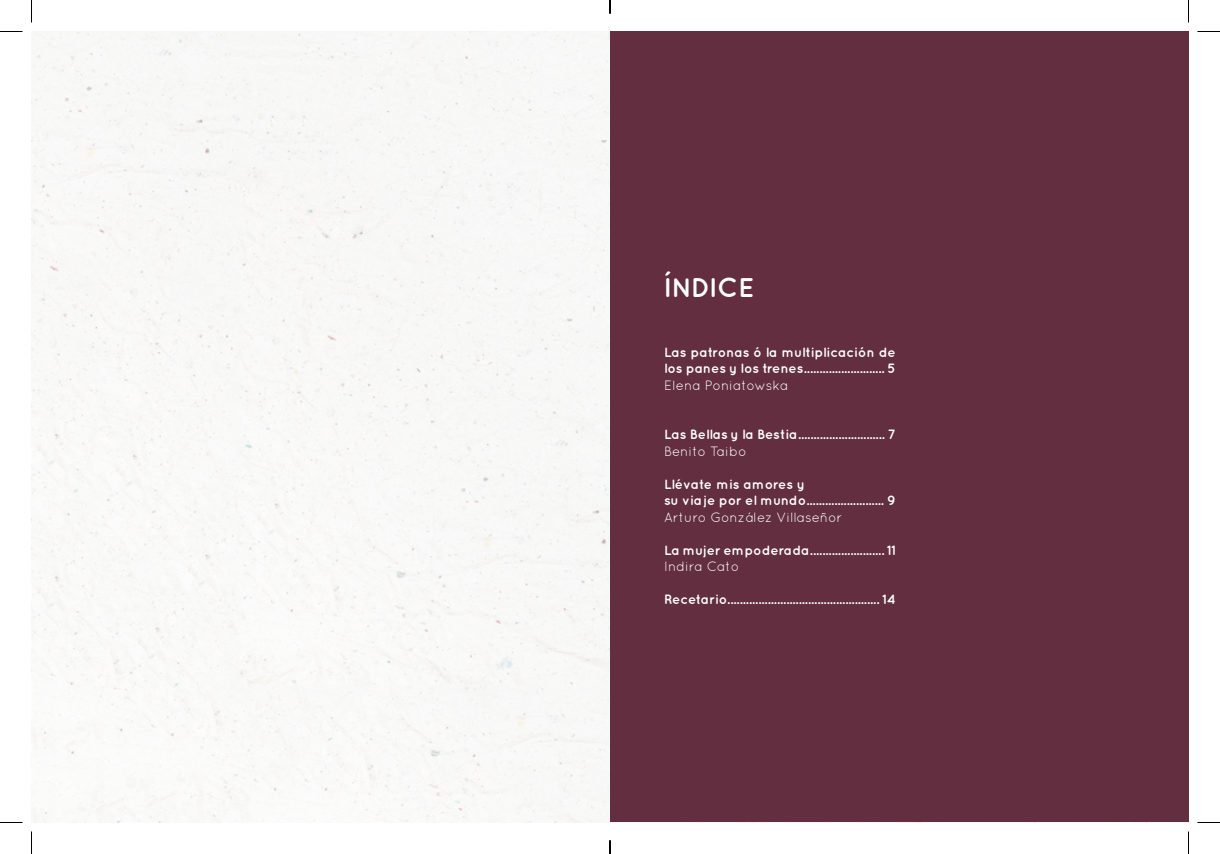
<style>
.page{position:relative;width:1220px;height:854px;background:#fff}
.page>*{position:absolute;margin:0;border:0;box-sizing:border-box;transform-origin:0 0}
.t1{font:700 27px "Quicksand";color:#fff}
.t2{font:700 13.5px/16.5px "Quicksand";color:#fff}
.t3{font:13.5px "Quicksand";color:#fff}
</style>
<div class="page">
<img style="left:32px;top:32px;width:578px;height:790px">
<div style="left:610px;top:32px;width:578px;height:790px;background:#622e40"></div>
<svg style="left:0;top:31px;width:22px;height:1px"></svg>
<svg style="left:1197px;top:31px;width:23px;height:1px"></svg>
<svg style="left:0;top:822px;width:22px;height:1px"></svg>
<svg style="left:1197px;top:822px;width:23px;height:1px"></svg>
<svg style="left:31px;top:0;width:1px;height:22px"></svg>
<svg style="left:31px;top:831px;width:1px;height:23px"></svg>
<svg style="left:1188px;top:0;width:1px;height:22px"></svg>
<svg style="left:1188px;top:831px;width:1px;height:23px"></svg>
<svg style="left:609px;top:0;width:2px;height:13px"></svg>
<svg style="left:609px;top:840px;width:2px;height:14px"></svg>
<h1 class="t1" style="left:664px;top:271px;width:91px">ÍNDICE</h1>
<p class="t2" style="left:664px;top:343px;width:233px">Las patronas ó la multiplicación de los panes y los trenes.......................... 5</p>
<p class="t3" style="left:664px;top:377px;width:126px">Elena Poniatowska</p>
<p class="t2" style="left:664px;top:426px;width:233px">Las Bellas y la Bestia............................ 7</p>
<p class="t3" style="left:664px;top:443px;width:84px">Benito Taibo</p>
<p class="t2" style="left:664px;top:475px;width:233px">Llévate mis amores y<br>su viaje por el mundo......................... 9</p>
<p class="t3" style="left:664px;top:509px;width:180px">Arturo González Villaseñor</p>
<p class="t2" style="left:664px;top:541px;width:233px">La mujer empoderada........................ 11</p>
<p class="t3" style="left:664px;top:559px;width:77px">Indira Cato</p>
<p class="t2" style="left:664px;top:591px;width:233px">Recetario................................................. 14</p>
</div>
